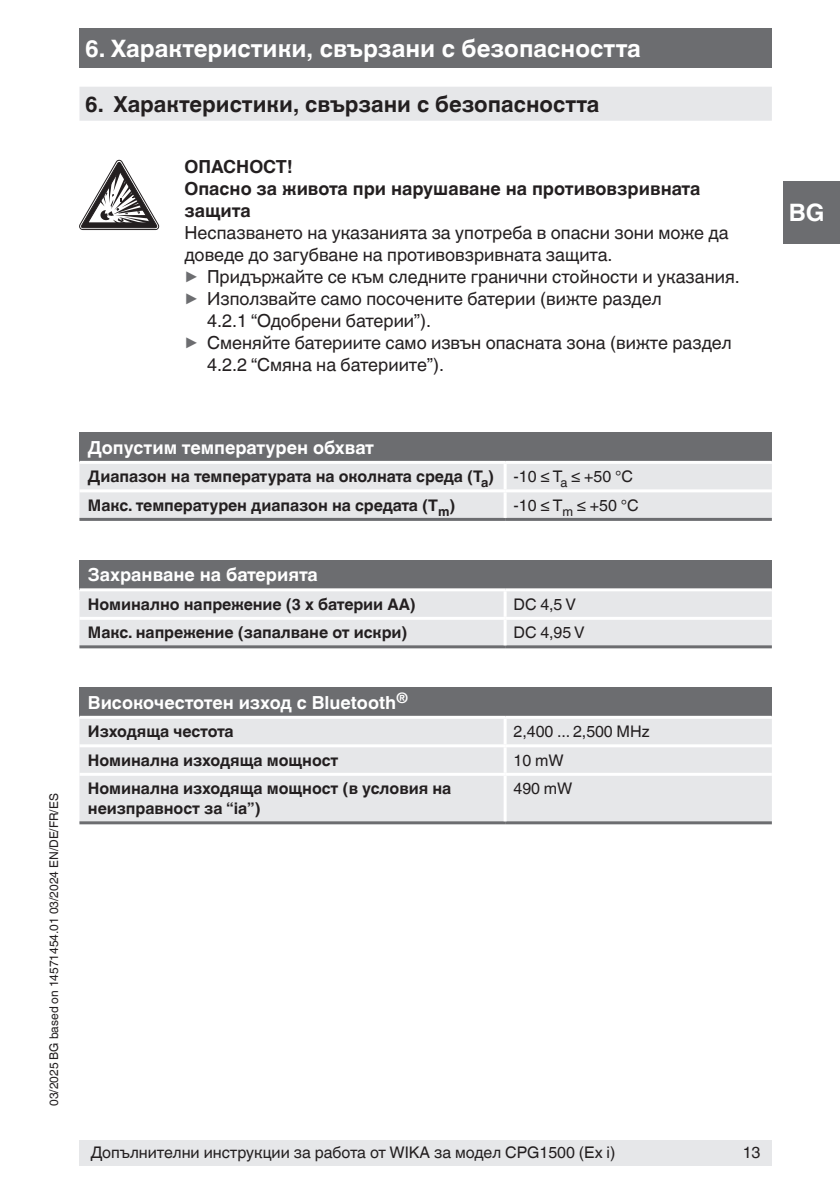
<style>
.page{position:relative;width:840px;height:1191px;background:#fff}
.page>*{position:absolute;margin:0;border:0;box-sizing:border-box;transform-origin:0 0}
.t1{font:700 24px "Helvetica World";color:#fff}
.t2{font:700 22px "Helvetica World";color:#231f20}
.t3{font:18px "Helvetica World";color:#231f20}
.t4{font:700 18px "Helvetica World";color:#fff}
.t5{font:700 18px/22px "Helvetica World";color:#231f20}
.t6{font:700 16px/28.4px "Helvetica World";letter-spacing:-.005em;color:#231f20}
.t7{font:16px "Helvetica World";color:#231f20}
.t8{font:12px "Helvetica World";color:#231f20}
.s1{font-size:17.8px;color:#6c6d70}
.s2{font-weight:400}
</style>
<div class="page">
<div style="left:79px;top:1140px;width:692px;height:25px;background:#e6e7e9"></div>
<div style="left:79px;top:28px;width:692px;height:40px;background:#6c6d70"></div>
<div style="left:782px;top:181px;width:57px;height:63px;background:#6c6d70"></div>
<div style="left:79px;top:87px;width:692px;height:34px;background:#e6e7e9"></div>
<svg style="left:79px;top:160px;width:80px;height:70px"></svg>
<div style="left:79px;top:432px;width:692px;height:30px;background:#6c6d70"></div>
<div style="left:79px;top:464px;width:692px;height:54px;background:#e6e7e9"></div>
<hr style="left:79px;top:518px;width:426px;height:3px;background:#6c6d70">
<hr style="left:505px;top:518px;width:266px;height:3px;background:#6c6d70">
<hr style="left:79px;top:461px;width:426px;height:3px;background:#fff">
<hr style="left:505px;top:461px;width:266px;height:3px;background:#fff">
<hr style="left:503px;top:464px;width:3px;height:25px;background:#fff">
<hr style="left:79px;top:489px;width:426px;height:3px;background:#fff">
<hr style="left:505px;top:489px;width:266px;height:3px;background:#fff">
<hr style="left:503px;top:492px;width:3px;height:26px;background:#fff">
<div style="left:79px;top:560px;width:692px;height:30px;background:#6c6d70"></div>
<div style="left:79px;top:591px;width:692px;height:54px;background:#e6e7e9"></div>
<hr style="left:79px;top:645px;width:426px;height:3px;background:#6c6d70">
<hr style="left:505px;top:645px;width:266px;height:3px;background:#6c6d70">
<hr style="left:79px;top:588px;width:426px;height:3px;background:#fff">
<hr style="left:505px;top:588px;width:266px;height:3px;background:#fff">
<hr style="left:503px;top:591px;width:3px;height:26px;background:#fff">
<hr style="left:79px;top:617px;width:426px;height:3px;background:#fff">
<hr style="left:505px;top:617px;width:266px;height:3px;background:#fff">
<hr style="left:503px;top:620px;width:3px;height:25px;background:#fff">
<div style="left:79px;top:687px;width:692px;height:30px;background:#6c6d70"></div>
<div style="left:79px;top:719px;width:692px;height:102px;background:#e6e7e9"></div>
<hr style="left:79px;top:821px;width:426px;height:3px;background:#6c6d70">
<hr style="left:505px;top:821px;width:266px;height:3px;background:#6c6d70">
<hr style="left:79px;top:716px;width:426px;height:3px;background:#fff">
<hr style="left:505px;top:716px;width:266px;height:3px;background:#fff">
<hr style="left:503px;top:719px;width:3px;height:25px;background:#fff">
<hr style="left:79px;top:744px;width:426px;height:3px;background:#fff">
<hr style="left:505px;top:744px;width:266px;height:3px;background:#fff">
<hr style="left:503px;top:747px;width:3px;height:26px;background:#fff">
<hr style="left:79px;top:773px;width:426px;height:3px;background:#fff">
<hr style="left:505px;top:773px;width:266px;height:3px;background:#fff">
<hr style="left:503px;top:776px;width:3px;height:45px;background:#fff">
<p class="t8" style="left:47px;top:1106px;width:314px;rotate:-90deg">03/2025 BG based on 14571454.01 03/2024 EN/DE/FR/ES</p>
<h1 class="t1" style="left:85px;top:34px;width:557px">6. Характеристики, свързани с безопасността</h1>
<p class="t2" style="left:85px;top:92px;width:515px">6. Характеристики, свързани с безопасността</p>
<p class="t5" style="left:184px;top:155px;width:517px">ОПАСНОСТ!<br>Опасно за живота при нарушаване на противовзривната защита</p>
<p class="t3" style="left:184px;top:222px;width:545px">Неспазването на указанията за употреба в опасни зони може да</p>
<p class="t3" style="left:184px;top:244px;width:429px">доведе до загубване на противовзривната защита.</p>
<p class="t3" style="left:184px;top:266px;width:556px"><span class="s1">▶</span> Придържайте се към следните гранични стойности и указания.</p>
<p class="t3" style="left:184px;top:288px;width:478px"><span class="s1">▶</span> Използвайте само посочените батерии (вижте раздел</p>
<p class="t3" style="left:207px;top:310px;width:225px">4.2.1 “Одобрени батерии”).</p>
<p class="t3" style="left:184px;top:332px;width:548px"><span class="s1">▶</span> Сменяйте батериите само извън опасната зона (вижте раздел</p>
<p class="t3" style="left:207px;top:354px;width:238px">4.2.2 “Смяна на батериите”).</p>
<p class="t4" style="left:88px;top:437px;width:287px">Допустим температурен обхват</p>
<p class="t6" style="left:88px;top:462px;width:546px">Диапазон на температурата на околната среда (T<sub>a</sub>) <span class="s2">-10 ≤ T</span><sub>a</sub> <span class="s2">≤ +50 °C<br></span>Макс. температурен диапазон на средата (T<sub>m</sub>)</p>
<p class="t7" style="left:513px;top:496px;width:126px">-10 ≤ T<sub>m</sub> ≤ +50 °C</p>
<p class="t4" style="left:88px;top:564px;width:231px">Захранване на батерията</p>
<p class="t6" style="left:88px;top:590px;width:329px">Номинално напрежение (3 x батерии AA)</p>
<p class="t7" style="left:513px;top:595px;width:64px">DC 4,5 V</p>
<p class="t6" style="left:88px;top:618px;width:321px">Макс. напрежение (запалване от искри)</p>
<p class="t7" style="left:513px;top:623px;width:73px">DC 4,95 V</p>
<p class="t4" style="left:88px;top:692px;width:321px">Високочестотен изход с Bluetooth<sup>®</sup></p>
<p class="t6" style="left:88px;top:717px;width:147px">Изходяща честота</p>
<p class="t7" style="left:513px;top:722px;width:137px">2,400 ... 2,500 MHz</p>
<p class="t6" style="left:88px;top:746px;width:252px">Номинална изходяща мощност</p>
<p class="t7" style="left:513px;top:751px;width:51px">10 mW</p>
<p class="t6" style="left:88px;top:779px;width:364px;line-height:20px">Номинална изходяща мощност (в условия на неизправност за “ia”)</p>
<p class="t7" style="left:513px;top:779px;width:60px">490 mW</p>
<p class="t7" style="left:91px;top:1143px;width:526px">Допълнителни инструкции за работа от WIKA за модел CPG1500 (Ex i)</p>
<p class="t7" style="left:742px;top:1143px;width:19px">13</p>
<h1 class="t1" style="left:788px;top:199px;width:37px">BG</h1>
</div>
